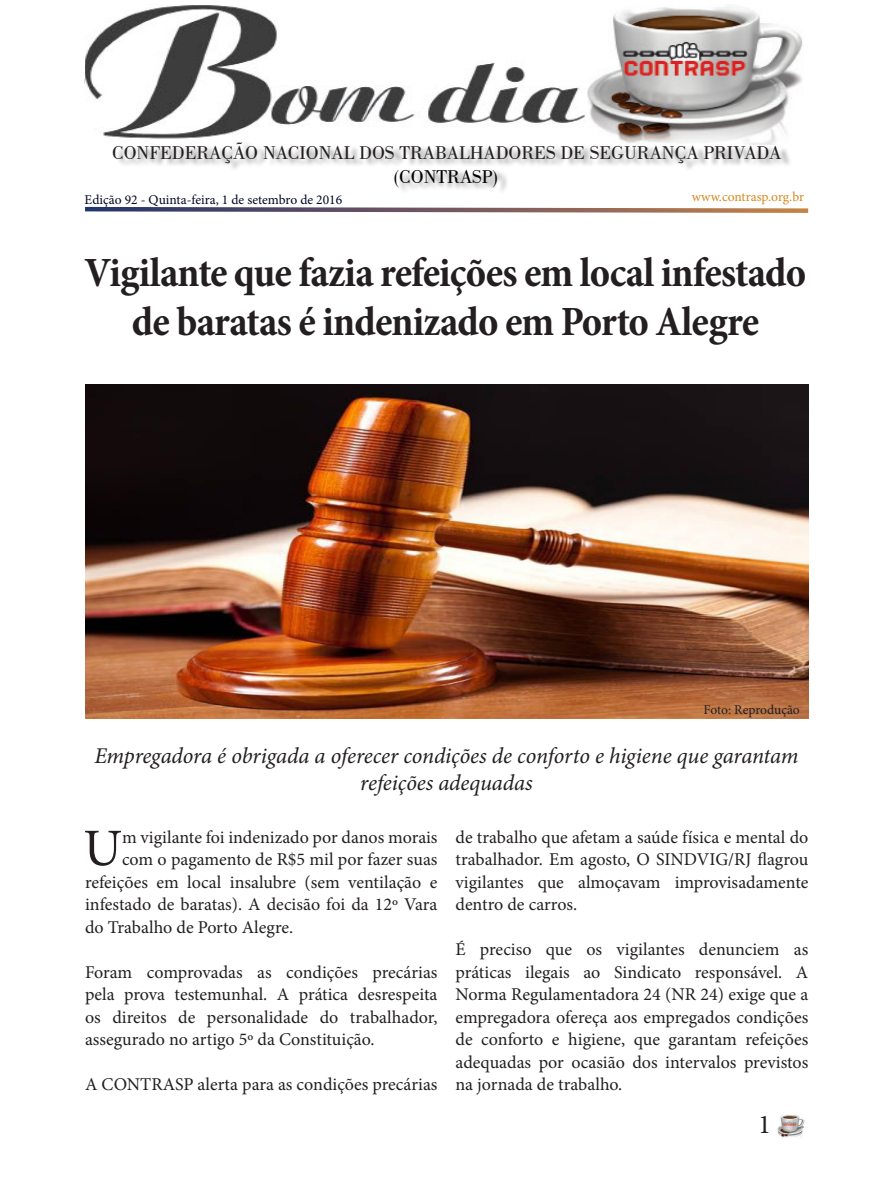
<style>
.page{position:relative;width:893px;height:1191px;background:#fff}
.page>*{position:absolute;margin:0;border:0;box-sizing:border-box;transform-origin:0 0}
.t1{font:52.65px "Minion Pro";color:#231f20}
.t2{font:700 condensed 42px/49.5px "Minion Pro";letter-spacing:-.02em;color:#231f20;text-align:center}
.t3{font:27px "Minion Pro";color:#231f20}
.t4{font:italic 22.5px/27px "Minion Pro";letter-spacing:-.005em;color:#231f20;text-align:center}
.t5{font:19.5px/23.4px "Bodoni BT";color:#231f20;text-align:center}
.t6{font:18px/22.5px "Minion Pro";color:#231f20;text-align:justify}
.t7{font:13.5px "Minion Pro";color:#000622}
.t8{font:13.5px "Minion Pro";letter-spacing:-.005em;color:#d48a20}
.t9{font:13.5px "Minion Pro";letter-spacing:-.005em;color:#231f20}
.s1{color:#000}
</style>
<div class="page">
<img style="left:777px;top:1115px;width:28px;height:23px">
<img style="left:85px;top:5px;width:718px;height:137px">
<div style="left:117px;top:142px;width:676px;height:53px;background:#5f5f62;opacity:.75"></div>
<svg style="left:85px;top:206px;width:724px;height:7px"></svg>
<img style="left:85px;top:385px;width:723px;height:334px">
<p class="t5" style="left:112px;top:141px;width:671px">CONFEDERAÇÃO NACIONAL DOS TRABALHADORES DE SEGURANÇA PRIVADA <span class="s1">(CONTRASP)</span></p>
<p class="t7" style="left:85px;top:191px;width:259px">Edição 92 - Quinta-feira, 1 de setembro de 2016</p>
<p class="t8" style="left:692px;top:188px;width:114px">www.contrasp.org.br</p>
<p class="t2" style="left:85px;top:247px;width:723px">Vigilante que fazia refeições em local infestado de baratas é indenizado em Porto Alegre</p>
<p class="t9" style="left:704px;top:700px;width:98px">Foto: Reprodução</p>
<p class="t4" style="left:94px;top:742px;width:706px">Empregadora é obrigada a oferecer condições de conforto e higiene que garantam refeições adequadas</p>
<p class="t1" style="left:83px;top:813px;width:40px">U</p>
<p class="t6" style="left:122px;top:825px;width:317px">m vigilante foi indenizado por danos morais</p>
<p class="t6" style="left:455px;top:825px;width:354px">de trabalho que afetam a saúde física e mental do trabalhador. Em agosto, O SINDVIG/RJ flagrou vigilantes que almoçavam improvisadamente dentro de carros.</p>
<p class="t6" style="left:455px;top:938px;width:354px">É preciso que os vigilantes denunciem as práticas ilegais ao Sindicato responsável. A Norma Regulamentadora 24 (NR 24) exige que a empregadora ofereça aos empregados condições de conforto e higiene, que garantam refeições adequadas por ocasião dos intervalos previstos na jornada de trabalho.</p>
<p class="t6" style="left:122px;top:848px;width:317px">com o pagamento de R$5 mil por fazer suas</p>
<p class="t6" style="left:85px;top:870px;width:354px">refeições em local insalubre (sem ventilação e</p>
<p class="t6" style="left:85px;top:893px;width:354px">infestado de baratas). A decisão foi da 12º Vara</p>
<p class="t6" style="left:85px;top:915px;width:210px">do Trabalho de Porto Alegre.</p>
<p class="t6" style="left:85px;top:960px;width:354px">Foram comprovadas as condições precárias pela prova testemunhal. A prática desrespeita os direitos de personalidade do trabalhador, assegurado no artigo 5º da Constituição.</p>
<p class="t6" style="left:85px;top:1073px;width:354px">A CONTRASP alerta para as condições precárias</p>
<p class="t3" style="left:758px;top:1106px;width:14px">1</p>
</div>
